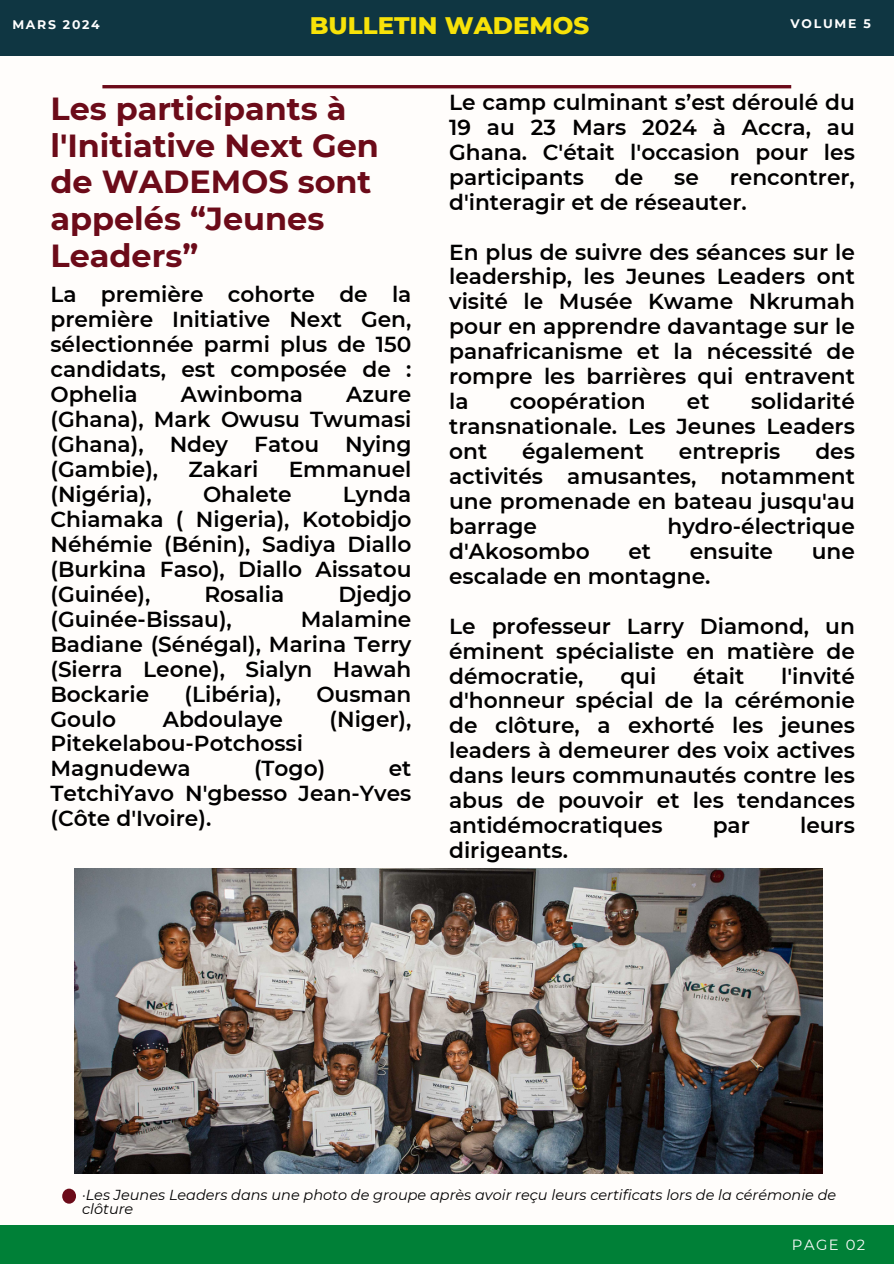
<style>
.page{position:relative;width:894px;height:1264px;background:#fff}
.page>*{position:absolute;margin:0;border:0;box-sizing:border-box;transform-origin:0 0}
.t1{font:700 31.95px/36.9px "Montserrat";color:#6c0b19}
.t2{font:800 24.45px "Montserrat";color:#f7e209}
.t3{font:600 21.75px/24.9px "Montserrat";color:#000;text-align:justify}
.t4{font:14.7px "Montserrat";letter-spacing:.1em;color:#fafafa}
.t5{font:italic 14.4px/14.1px "Montserrat";color:#000}
.t6{font:700 12.45px "Montserrat";letter-spacing:.14em;color:#fff}
</style>
<div class="page">
<div style="left:0;top:0;width:893px;height:1263px;background:#fffdfb"></div>
<hr style="left:102px;top:85px;width:689px;height:3px;background:#6c0b19">
<img style="left:75px;top:868px;width:747px;height:305px">
<div style="left:62px;top:1188px;width:14px;height:15px;background:#6c0b19;border-radius:50%"></div>
<div style="left:0;top:0;width:893px;height:55px;background:#0f3642"></div>
<div style="left:0;top:1224px;width:893px;height:39px;background:#008037"></div>
<h3 class="t6" style="left:12px;top:17px;width:89px">MARS 2024</h3>
<p class="t2" style="left:310px;top:11px;width:281px">BULLETIN WADEMOS</p>
<h3 class="t6" style="left:790px;top:16px;width:82px">VOLUME 5</h3>
<p class="t1" style="left:50px;top:90px;width:330px">Les participants à l'Initiative Next Gen de WADEMOS sont appelés “Jeunes<br>Leaders”</p>
<p class="t3" style="left:50px;top:282px;width:362px">La première cohorte de la première Initiative Next Gen, sélectionnée parmi plus de 150 candidats, est composée de :<br>Ophelia</p>
<p class="t3" style="left:181px;top:382px;width:124px">Awinboma</p>
<p class="t3" style="left:50px;top:382px;width:362px;text-indent:296px">Azure (Ghana), Mark Owusu Twumasi (Ghana), Ndey Fatou Nying (Gambie),</p>
<p class="t3" style="left:188px;top:457px;width:71px">Zakari</p>
<p class="t3" style="left:288px;top:457px;width:124px">Emmanuel</p>
<p class="t3" style="left:50px;top:482px;width:103px">(Nigéria),</p>
<p class="t3" style="left:203px;top:482px;width:90px">Ohalete</p>
<p class="t3" style="left:50px;top:482px;width:362px;text-indent:292px">Lynda Chiamaka ( Nigeria), Kotobidjo Néhémie (Bénin), Sadiya Diallo (Burkina Faso), Diallo Aissatou (Guinée),</p>
<p class="t3" style="left:204px;top:581px;width:81px">Rosalia</p>
<p class="t3" style="left:338px;top:581px;width:75px">Djedjo</p>
<p class="t3" style="left:50px;top:606px;width:183px">(Guinée-Bissau),</p>
<p class="t3" style="left:50px;top:606px;width:362px;text-indent:250px">Malamine Badiane (Sénégal), Marina Terry (Sierra Leone), Sialyn Hawah Bockarie</p>
<p class="t3" style="left:184px;top:681px;width:98px">(Libéria),</p>
<p class="t3" style="left:316px;top:681px;width:97px">Ousman</p>
<p class="t3" style="left:50px;top:706px;width:67px">Goulo</p>
<p class="t3" style="left:163px;top:706px;width:122px">Abdoulaye</p>
<p class="t3" style="left:329px;top:706px;width:83px">(Niger),</p>
<p class="t3" style="left:50px;top:731px;width:254px">Pitekelabou-Potchossi<br>Magnudewa</p>
<p class="t3" style="left:254px;top:756px;width:73px">(Togo)</p>
<p class="t3" style="left:50px;top:756px;width:362px;text-indent:338px">et TetchiYavo N'gbesso Jean-Yves (Côte d'Ivoire).</p>
<p class="t3" style="left:449px;top:90px;width:407px">Le camp culminant s’est déroulé du 19 au 23 Mars 2024 à Accra, au Ghana. C'était l'occasion pour les participants</p>
<p class="t3" style="left:614px;top:164px;width:30px">de</p>
<p class="t3" style="left:674px;top:164px;width:26px">se</p>
<p class="t3" style="left:449px;top:164px;width:407px;text-indent:280px">rencontrer, d'interagir et de réseauter.</p>
<h1 class="t3" style="left:449px;top:239px;width:407px">En plus de suivre des séances sur le leadership, les Jeunes Leaders ont visité le Musée Kwame Nkrumah pour en apprendre davantage sur le panafricanisme et la nécessité de rompre les barrières qui entravent la</h1>
<h1 class="t3" style="left:449px;top:389px;width:407px;text-indent:302px">solidarité transnationale. Les Jeunes Leaders ont</h1>
<h1 class="t3" style="left:510px;top:389px;width:137px">coopération</h1>
<h1 class="t3" style="left:686px;top:389px;width:24px">et</h1>
<h1 class="t3" style="left:522px;top:439px;width:123px">également</h1>
<h1 class="t3" style="left:678px;top:439px;width:103px">entrepris</h1>
<h1 class="t3" style="left:449px;top:439px;width:407px;text-indent:366px">des activités amusantes, notamment une promenade en bateau jusqu'au barrage</h1>
<h1 class="t3" style="left:667px;top:513px;width:189px">hydro-électrique</h1>
<h1 class="t3" style="left:449px;top:538px;width:142px">d'Akosombo</h1>
<h1 class="t3" style="left:628px;top:538px;width:24px">et</h1>
<h1 class="t3" style="left:689px;top:538px;width:85px">ensuite</h1>
<h1 class="t3" style="left:811px;top:538px;width:45px">une</h1>
<h1 class="t3" style="left:449px;top:563px;width:263px">escalade en montagne.</h1>
<h3 class="t3" style="left:449px;top:613px;width:407px">Le professeur Larry Diamond, un éminent spécialiste en matière de démocratie,</h3>
<h3 class="t3" style="left:449px;top:663px;width:407px;text-indent:332px">l'invité d'honneur spécial de la cérémonie de clôture, a exhorté les jeunes leaders à demeurer des voix actives dans leurs communautés contre les abus de pouvoir et les tendances antidémocratiques</h3>
<h3 class="t3" style="left:620px;top:663px;width:37px">qui</h3>
<h3 class="t3" style="left:693px;top:663px;width:53px">était</h3>
<h3 class="t3" style="left:712px;top:813px;width:39px">par</h3>
<h3 class="t3" style="left:799px;top:813px;width:56px">leurs</h3>
<h3 class="t3" style="left:449px;top:837px;width:120px">dirigeants.</h3>
<h2 class="t5" style="left:82px;top:1187px;width:755px">·Les Jeunes Leaders dans une photo de groupe après avoir reçu leurs certificats lors de la cérémonie de clôture</h2>
<h3 class="t4" style="left:791px;top:1235px;width:75px">PAGE 02</h3>
</div>
